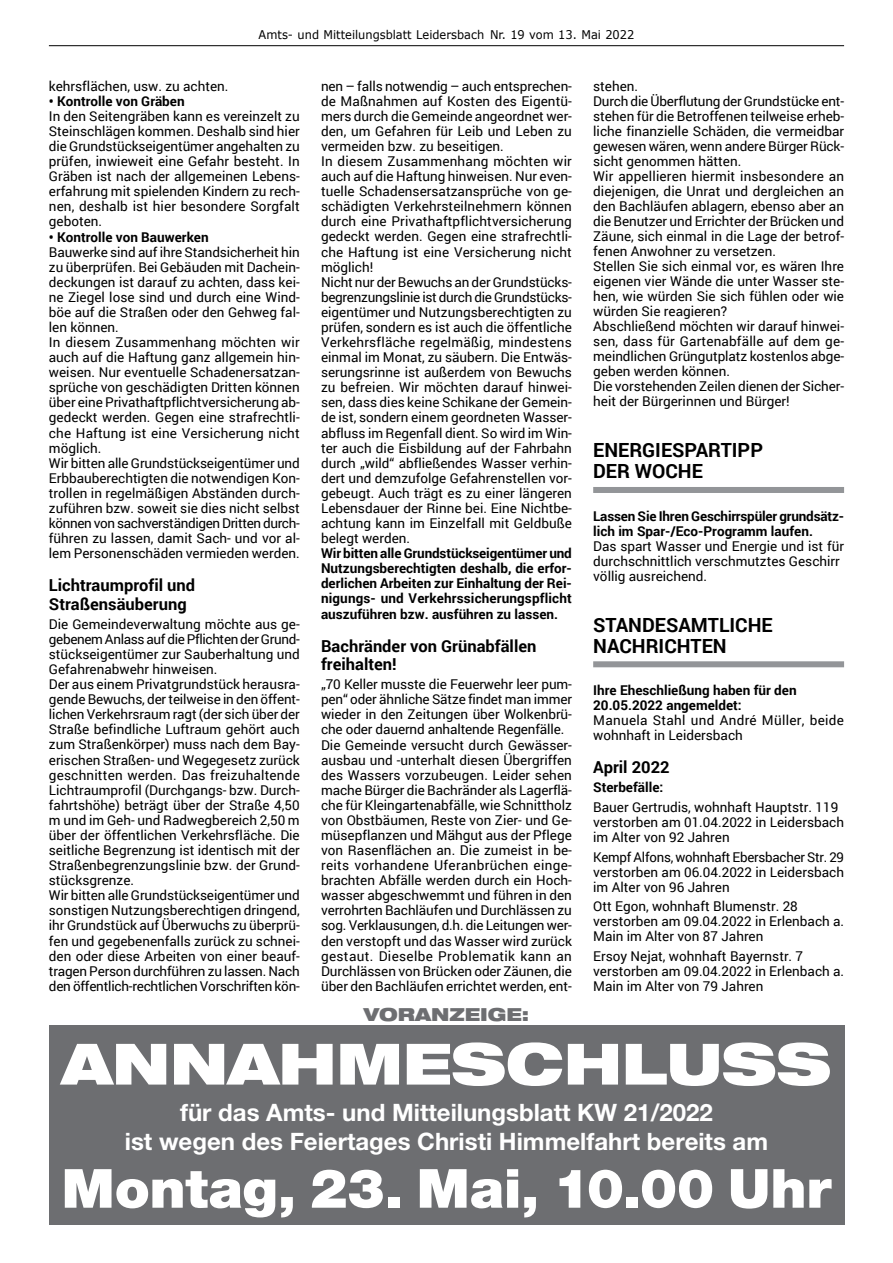
<style>
.page{position:relative;width:893px;height:1263px;background:#fff}
.page>*{position:absolute;margin:0;border:0;box-sizing:border-box;transform-origin:0 0}
.t1{font:900 expanded 57px "Helvetica Neue";letter-spacing:-.005em;color:#fff}
.t2{font:900 54px "Helvetica Neue";letter-spacing:-.005em;color:#fff;scale:1.04 1}
.t3{font:700 24px/28.2px "Helvetica Neue";color:#fff;text-align:center}
.t4{font:700 19.5px "Roboto";color:#000}
.t5{font:900 expanded 18px "Helvetica Neue";color:#6d6e71}
.t6{font:700 16.5px/18.1px "Roboto";color:#000}
.t7{font:13.5px/15.1px "Roboto";color:#000}
.t8{font:700 13.5px/15.1px "Roboto";color:#000}
.t9{font:13.5px/15px "Roboto";letter-spacing:.025em;color:#000}
.t10{font:12px "Verdana";color:#000;scale:.95 1}
</style>
<div class="page">
<hr style="left:49px;top:45px;width:795px;height:1px;background:#000">
<div style="left:593px;top:487px;width:251px;height:6px;background:#939598"></div>
<div style="left:593px;top:661px;width:251px;height:6px;background:#939598"></div>
<div style="left:49px;top:1025px;width:795px;height:200px;background:#6d6e71"></div>
<p class="t10" style="left:259px;top:27px;width:397px">Amts- und Mitteilungsblatt Leidersbach Nr. 19 vom 13. Mai 2022</p>
<p class="t7" style="left:49px;top:78px;width:181px">kehrsflächen, usw. zu achten.</p>
<p class="t8" style="left:49px;top:93px;width:137px">• Kontrolle von Gräben</p>
<p class="t7" style="left:49px;top:108px;width:252px;text-align:justify">In den Seitengräben kann es vereinzelt zu Steinschlägen kommen. Deshalb sind hier die Grundstückseigentümer angehalten zu prüfen, inwieweit eine Gefahr besteht. In Gräben ist nach der allgemeinen Lebens&shy;erfahrung mit spielenden Kindern zu rech&shy;nen, deshalb ist hier besondere Sorgfalt geboten.</p>
<p class="t8" style="left:49px;top:229px;width:161px">• Kontrolle von Bauwerken</p>
<p class="t7" style="left:49px;top:244px;width:252px">Bauwerke sind auf ihre Standsicherheit hin zu überprüfen. Bei Gebäuden mit Dachein&shy;deckungen ist darauf zu achten, dass kei&shy;ne Ziegel lose sind und durch eine Wind&shy;böe auf die Straßen oder den Gehweg fal&shy;len können.<br>In diesem Zusammenhang möchten wir auch auf die Haftung ganz allgemein hin&shy;weisen. Nur eventuelle Schadenersatzan&shy;sprüche von geschädigten Dritten können über eine Privathaftpflichtversicherung ab&shy;gedeckt werden. Gegen eine strafrechtli&shy;che Haftung ist eine Versicherung nicht möglich.<br>Wir bitten alle Grundstückseigentümer und Erbbauberechtigten die notwendigen Kon&shy;trollen in regelmäßigen Abständen durch&shy;zuführen bzw. soweit sie dies nicht selbst können von sachverständigen Dritten durch&shy;führen zu lassen, damit Sach- und vor al&shy;lem Personenschäden vermieden werden.</p>
<p class="t6" style="left:49px;top:576px;width:148px">Lichtraumprofil und<br>Straßensäuberung</p>
<p class="t7" style="left:49px;top:616px;width:252px">Die Gemeindeverwaltung möchte aus ge&shy;gebenem Anlass auf die Pflichten der Grund&shy;stückseigentümer zur Sauberhaltung und Gefahrenabwehr hinweisen.<br>Der aus einem Privatgrundstück herausra&shy;gende Bewuchs, der teilweise in den öffent&shy;lichen Verkehrsraum ragt (der sich über der Straße befindliche Luftraum gehört auch zum Straßenkörper) muss nach dem Bay&shy;erischen Straßen- und Wegegesetz zurück geschnitten werden. Das freizuhaltende Lichtraumprofil (Durchgangs- bzw. Durch&shy;fahrtshöhe) beträgt über der Straße 4,50 m und im Geh- und Radwegbereich 2,50 m über der öffentlichen Verkehrsfläche. Die seitliche Begrenzung ist identisch mit der Straßenbegrenzungslinie bzw. der Grund&shy;stücksgrenze.<br>Wir bitten alle Grundstückseigentümer und sonstigen Nutzungsberechtigen dringend, ihr Grundstück auf Überwuchs zu überprü&shy;fen und gegebenenfalls zurück zu schnei&shy;den oder diese Arbeiten von einer beauf&shy;tragen Person durchführen zu lassen. Nach den öffentlich-rechtlichen Vorschriften kön-</p>
<p class="t7" style="left:321px;top:78px;width:252px">nen – falls notwendig – auch entsprechen&shy;de Maßnahmen auf Kosten des Eigentü&shy;mers durch die Gemeinde angeordnet wer&shy;den, um Gefahren für Leib und Leben zu vermeiden bzw. zu beseitigen.<br>In diesem Zusammenhang möchten wir auch auf die Haftung hinweisen. Nur even&shy;tuelle Schadensersatzansprüche von ge&shy;schädigten Verkehrsteilnehmern können durch eine Privathaftpflichtversicherung gedeckt werden. Gegen eine strafrechtli&shy;che Haftung ist eine Versicherung nicht möglich!<br>Nicht nur der Bewuchs an der Grundstücks&shy;begrenzungslinie ist durch die Grundstücks&shy;eigentümer und Nutzungsberechtigten zu prüfen, sondern es ist auch die öffentliche Verkehrsfläche regelmäßig, mindestens einmal im Monat, zu säubern. Die Entwäs&shy;serungsrinne ist außerdem von Bewuchs zu befreien. Wir möchten darauf hinwei&shy;sen, dass dies keine Schikane der Gemein&shy;de ist, sondern einem geordneten Wasser&shy;abfluss im Regenfall dient. So wird im Win&shy;ter auch die Eisbildung auf der Fahrbahn durch „wild“ abfließendes Wasser verhin&shy;dert und demzufolge Gefahrenstellen vor&shy;gebeugt. Auch trägt es zu einer längeren Lebensdauer der Rinne bei. Eine Nichtbe&shy;achtung kann im Einzelfall mit Geldbuße belegt werden.</p>
<p class="t8" style="left:321px;top:545px;width:252px;text-align:justify">Wir bitten alle Grundstückseigentümer und Nutzungsberechtigten deshalb, die erfor&shy;derlichen Arbeiten zur Einhaltung der Rei&shy;nigungs- und Verkehrssicherungspflicht auszuführen bzw. ausführen zu lassen.</p>
<p class="t6" style="left:321px;top:636px;width:217px">Bachränder von Grünabfällen freihalten!</p>
<p class="t7" style="left:321px;top:676px;width:252px">„70 Keller musste die Feuerwehr leer pum&shy;pen“ oder ähnliche Sätze findet man immer wieder in den Zeitungen über Wolkenbrü&shy;che oder dauernd anhaltende Regenfälle.<br>Die Gemeinde versucht durch Gewässer&shy;ausbau und -unterhalt diesen Übergriffen des Wassers vorzubeugen. Leider sehen mache Bürger die Bachränder als Lagerflä&shy;che für Kleingartenabfälle, wie Schnittholz von Obstbäumen, Reste von Zier- und Ge&shy;müsepflanzen und Mähgut aus der Pflege von Rasenflächen an. Die zumeist in be&shy;reits vorhandene Uferanbrüchen einge&shy;brachten Abfälle werden durch ein Hoch&shy;wasser abgeschwemmt und führen in den verrohrten Bachläufen und Durchlässen zu sog. Verklausungen, d.h. die Leitungen wer&shy;den verstopft und das Wasser wird zurück gestaut. Dieselbe Problematik kann an Durchlässen von Brücken oder Zäunen, die über den Bachläufen errichtet werden, ent-</p>
<h3 class="t5" style="left:364px;top:1003px;width:167px">VORANZEIGE:</h3>
<p class="t7" style="left:593px;top:78px;width:252px">stehen.<br>Durch die Überflutung der Grundstücke ent&shy;stehen für die Betroffenen teilweise erheb&shy;liche finanzielle Schäden, die vermeidbar gewesen wären, wenn andere Bürger Rück&shy;sicht genommen hätten.<br>Wir appellieren hiermit insbesondere an diejenigen, die Unrat und dergleichen an den Bachläufen ablagern, ebenso aber an die Benutzer und Errichter der Brücken und Zäune, sich einmal in die Lage der betrof&shy;fenen Anwohner zu versetzen.<br>Stellen Sie sich einmal vor, es wären Ihre eigenen vier Wände die unter Wasser ste&shy;hen, wie würden Sie sich fühlen oder wie würden Sie reagieren?<br>Abschließend möchten wir darauf hinwei&shy;sen, dass für Gartenabfälle auf dem ge&shy;meindlichen Grüngutplatz kostenlos abge&shy;geben werden können.<br>Die vorstehenden Zeilen dienen der Sicher&shy;heit der Bürgerinnen und Bürger!</p>
<h3 class="t4" style="left:593px;top:437px;width:61px">Energiespa</h3>
<h3 class="t4" style="left:708px;top:437px;width:24px">rtipp</h3>
<h3 class="t4" style="left:593px;top:458px;width:110px">der Woche</h3>
<p class="t8" style="left:593px;top:508px;width:252px">Lassen Sie Ihren Geschirrspüler grundsätz&shy;lich im Spar-/Eco-Programm laufen.</p>
<p class="t7" style="left:593px;top:538px;width:252px">Das spart Wasser und Energie und ist für durchschnittlich verschmutztes Geschirr völlig ausreichend.</p>
<h3 class="t4" style="left:593px;top:611px;width:25px">Standesamtli</h3>
<h3 class="t4" style="left:735px;top:611px;width:37px">che</h3>
<h3 class="t4" style="left:593px;top:632px;width:110px">Nachrichten</h3>
<p class="t8" style="left:593px;top:682px;width:205px">Ihre Eheschließung haben für den<br>20.05.2022 angemeldet:</p>
<p class="t9" style="left:593px;top:712px;width:252px">Manuela Stahl und André Müller, beide wohnhaft in Leidersbach</p>
<p class="t6" style="left:593px;top:757px;width:78px">April 2022</p>
<p class="t8" style="left:593px;top:779px;width:72px">Sterbefälle:</p>
<p class="t7" style="left:593px;top:799px;width:252px">Bauer Gertrudis, wohnhaft Hauptstr. 119 verstorben am 01.04.2022 in Leidersbach im Alter von 92 Jahren</p>
<p class="t7" style="left:593px;top:849px;width:252px;text-align:justify">Kempf Alfons, wohnhaft Ebersbacher Str. 29 verstorben am 06.04.2022 in Leidersbach im Alter von 96 Jahren</p>
<p class="t7" style="left:593px;top:898px;width:252px">Ott Egon, wohnhaft Blumenstr. 28 verstorben am 09.04.2022 in Erlenbach a.<br>Main im Alter von 87 Jahren</p>
<p class="t7" style="left:593px;top:948px;width:252px">Ersoy Nejat, wohnhaft Bayernstr. 7 verstorben am 09.04.2022 in Erlenbach a.<br>Main im Alter von 79 Jahren</p>
<h1 class="t1" style="left:62px;top:1027px;width:771px">ANNAHMESCHLUSS</h1>
<h3 class="t3" style="left:125px;top:1098px;width:645px">für das Amts- und Mitteilungsblatt KW 21/2022<br>ist wegen des Feiertages Christi Himmelfahrt bereits am</h3>
<h2 class="t2" style="left:62px;top:1156px;width:741px">Montag, 23. Mai, 10.00 Uhr</h2>
</div>
